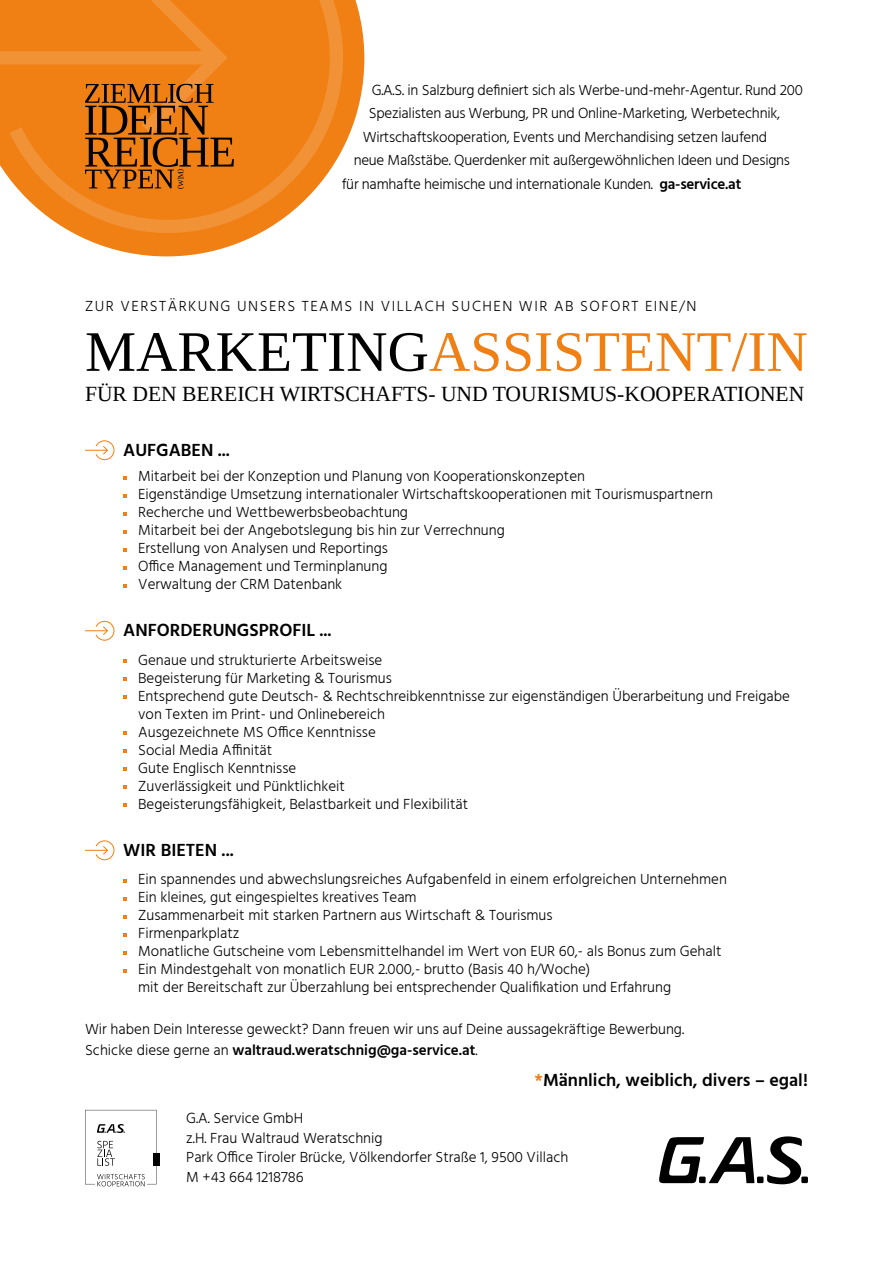
<style>
.page{position:relative;width:893px;height:1263px;background:#fff}
.page>*{position:absolute;margin:0;border:0;box-sizing:border-box;transform-origin:0 0}
.t1{font:57.3px "Tinos";color:#f07f14}
.t2{font:21.6px "Tinos";color:#000}
.t3{font:600 18px "Hind";color:#000}
.t4{font:300 15px/18px "Hind";color:#000}
.t5{font:300 15px "Hind";letter-spacing:.1em;color:#000}
.s1{font-weight:600}
.s2{color:#000}
.s3{color:#f07f14}
</style>
<div class="page">
<svg style="left:85px;top:440px;width:30px;height:21px"></svg>
<svg style="left:123px;top:476px;width:4px;height:4px"></svg>
<svg style="left:123px;top:494px;width:4px;height:4px"></svg>
<svg style="left:123px;top:512px;width:4px;height:4px"></svg>
<svg style="left:123px;top:530px;width:4px;height:4px"></svg>
<svg style="left:123px;top:548px;width:4px;height:4px"></svg>
<svg style="left:123px;top:566px;width:4px;height:4px"></svg>
<svg style="left:123px;top:584px;width:4px;height:4px"></svg>
<svg style="left:85px;top:620px;width:30px;height:21px"></svg>
<svg style="left:123px;top:659px;width:4px;height:4px"></svg>
<svg style="left:123px;top:677px;width:4px;height:4px"></svg>
<svg style="left:123px;top:695px;width:4px;height:4px"></svg>
<svg style="left:123px;top:731px;width:4px;height:4px"></svg>
<svg style="left:123px;top:749px;width:4px;height:4px"></svg>
<svg style="left:123px;top:767px;width:4px;height:4px"></svg>
<svg style="left:123px;top:785px;width:4px;height:4px"></svg>
<svg style="left:123px;top:803px;width:4px;height:4px"></svg>
<svg style="left:85px;top:840px;width:30px;height:21px"></svg>
<svg style="left:123px;top:879px;width:4px;height:4px"></svg>
<svg style="left:123px;top:897px;width:4px;height:4px"></svg>
<svg style="left:123px;top:915px;width:4px;height:4px"></svg>
<svg style="left:123px;top:933px;width:4px;height:4px"></svg>
<svg style="left:123px;top:951px;width:4px;height:4px"></svg>
<svg style="left:123px;top:969px;width:4px;height:4px"></svg>
<svg style="left:659px;top:1137px;width:95px;height:46px"></svg>
<svg style="left:767px;top:1136px;width:36px;height:49px"></svg>
<div style="left:699px;top:1176px;width:7px;height:7px;background:#000"></div>
<div style="left:757px;top:1176px;width:6px;height:7px;background:#000"></div>
<div style="left:801px;top:1176px;width:7px;height:7px;background:#000"></div>
<div style="left:153px;top:1153px;width:6px;height:13px;background:#000"></div>
<svg style="left:85px;top:1110px;width:72px;height:76px"></svg>
<svg style="left:77px;top:0;width:287px;height:256px"></svg>
<svg style="left:0;top:0;width:345px;height:235px;background:#f18e31"></svg>
<div style="left:0;top:51px;width:217px;height:13px;background:#f29237"></div>
<svg style="left:85px;top:0;width:152px;height:189px;background:#cf6f15"></svg>
<p class="t4" style="left:372px;top:82px;width:433px">G.A.S. in Salzburg definiert sich als Werbe-und-mehr-Agentur. Rund 200</p>
<p class="t4" style="left:369px;top:105px;width:413px">Spezialisten aus Werbung, PR und Online-Marketing, Werbetechnik,</p>
<p class="t4" style="left:363px;top:129px;width:406px">Wirtschaftskooperation, Events und Merchandising setzen laufend</p>
<p class="t4" style="left:354px;top:152px;width:438px">neue Maßstäbe. Querdenker mit außergewöhnlichen Ideen und Designs</p>
<p class="t4" style="left:342px;top:176px;width:401px">für namhafte heimische und internationale Kunden. <span class="s1">ga-service.at</span></p>
<p class="t5" style="left:85px;top:296px;width:613px">ZUR VERSTÄRKUNG UNSERS TEAMS IN VILLACH SUCHEN WIR AB SOFORT EINE/N</p>
<h1 class="t1" style="left:85px;top:315px;width:724px"><span class="s2">MARKETING</span>ASSISTENT/IN</h1>
<h2 class="t2" style="left:85px;top:380px;width:721px">FÜR DEN BEREICH WIRTSCHAFTS- UND TOURISMUS-KOOPERATIONEN</h2>
<p class="t3" style="left:123px;top:437px;width:108px">AUFGABEN ...</p>
<p class="t4" style="left:138px;top:468px;width:576px">Mitarbeit bei der Konzeption und Planung von Kooperationskonzepten<br>Eigenständige Umsetzung internationaler Wirtschaftskooperationen mit Tourismuspartnern Recherche und Wettbewerbsbeobachtung<br>Mitarbeit bei der Angebotslegung bis hin zur Verrechnung<br>Erstellung von Analysen und Reportings<br>Office Management und Terminplanung<br>Verwaltung der CRM Datenbank</p>
<p class="t3" style="left:123px;top:618px;width:210px">ANFORDERUNGSPROFIL ...</p>
<p class="t4" style="left:138px;top:652px;width:653px">Genaue und strukturierte Arbeitsweise<br>Begeisterung für Marketing &amp; Tourismus<br>Entsprechend gute Deutsch- &amp; Rechtschreibkenntnisse zur eigenständigen Überarbeitung und Freigabe von Texten im Print- und Onlinebereich<br>Ausgezeichnete MS Office Kenntnisse<br>Social Media Affinität<br>Gute Englisch Kenntnisse<br>Zuverlässigkeit und Pünktlichkeit<br>Begeisterungsfähigkeit, Belastbarkeit und Flexibilität</p>
<p class="t3" style="left:123px;top:837px;width:112px">WIR BIETEN ...</p>
<p class="t4" style="left:138px;top:871px;width:590px">Ein spannendes und abwechslungsreiches Aufgabenfeld in einem erfolgreichen Unternehmen Ein kleines, gut eingespieltes kreatives Team<br>Zusammenarbeit mit starken Partnern aus Wirtschaft &amp; Tourismus<br>Firmenparkplatz<br>Monatliche Gutscheine vom Lebensmittelhandel im Wert von EUR 60,- als Bonus zum Gehalt Ein Mindestgehalt von monatlich EUR 2.000,- brutto (Basis 40 h/Woche)<br>mit der Bereitschaft zur Überzahlung bei entsprechender Qualifikation und Erfahrung</p>
<p class="t4" style="left:85px;top:1019px;width:601px;line-height:21px">Wir haben Dein Interesse geweckt? Dann freuen wir uns auf Deine aussagekräftige Bewerbung.<br>Schicke diese gerne an <span class="s1">waltraud.weratschnig@ga-service.at</span>.</p>
<p class="t3" style="left:534px;top:1067px;width:275px"><span class="s3">*</span>Männlich, weiblich, divers – egal!</p>
<p class="t4" style="left:186px;top:1109px;width:384px;line-height:19.5px">G.A. Service GmbH<br>z.H. Frau Waltraud Weratschnig<br>Park Office Tiroler Brücke, Völkendorfer Straße 1, 9500 Villach<br>M +43 664 1218786</p>
</div>
